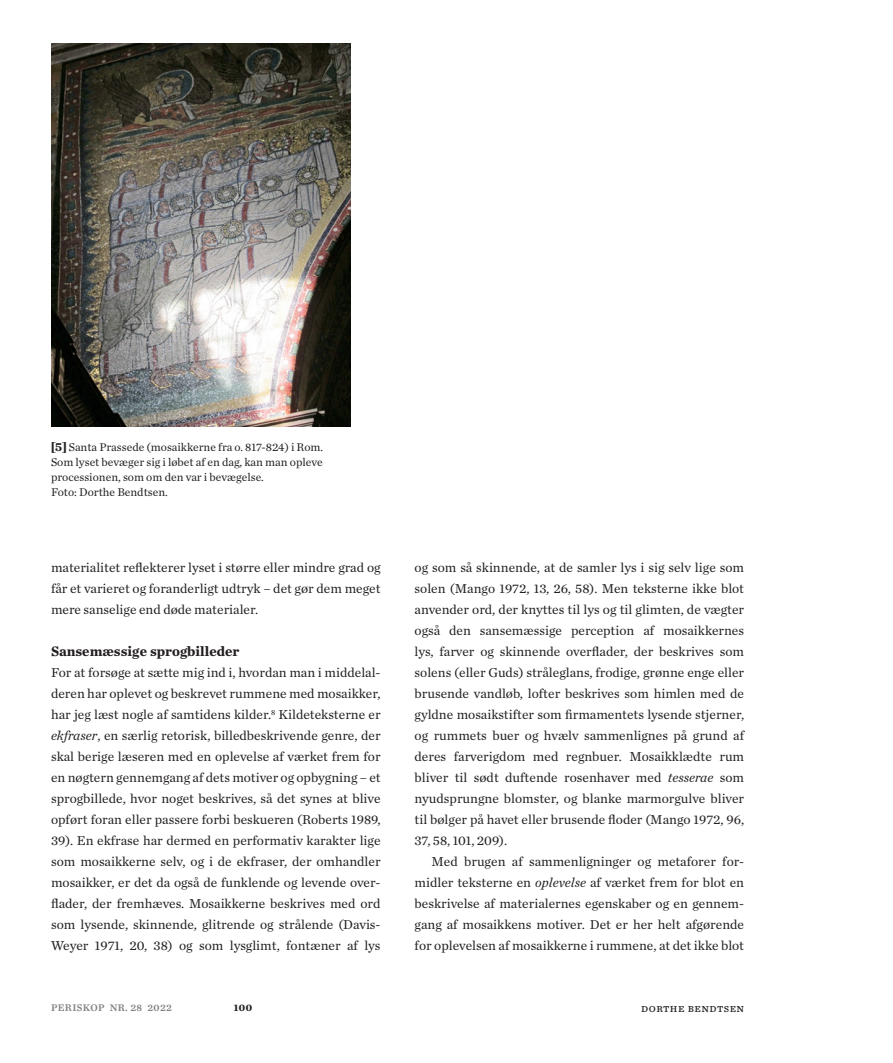
<style>
.page{position:relative;width:893px;height:1063px;background:#fff}
.page>*{position:absolute;margin:0;border:0;box-sizing:border-box;transform-origin:0 0}
.Periskop_Debat_Melle{font:700 14.25px "Chronicle Text G1";color:#231f20}
.Periskop_Debat_Brød{font:13.5px/21px "Chronicle Text G1";color:#231f20;text-align:justify}
.Periskop_Debat_Bille{font:11.7px/15px "Chronicle Text G1";color:#231f20}
.t1{font:11.7px "Chronicle Text G3";letter-spacing:.04em;color:#231f20}
.t2{font:10.05px "Chronicle Text G3 Semi";letter-spacing:.04em;color:#808285}
.Periskop_Pagina{font:700 10.05px "Chronicle Text G3";color:#231f20}
.s1{font-family:"Chronicle Text G4";font-weight:700;font-size:12.45px}
.s2{font-style:italic}
</style>
<div class="page">
<img style="left:51px;top:44px;width:300px;height:382px">
<p class="Periskop_Debat_Bille" style="left:51px;top:439px;width:274px"><span class="s1">[5]</span> Santa Prassede (mosaikkerne fra o. 817-824) i Rom.<br>Som lyset bevæger sig i løbet af en dag, kan man opleve processionen, som om den var i bevægelse.<br>Foto: Dorthe Bendtsen.</p>
<p class="Periskop_Debat_Brød" style="left:51px;top:556px;width:331px">materialitet reflekterer lyset i større eller mindre grad og får et varieret og foranderligt udtryk – det gør dem meget mere sanselige end døde materialer.</p>
<p class="Periskop_Debat_Melle" style="left:51px;top:640px;width:190px">Sansemæssige sprogbilleder</p>
<p class="Periskop_Debat_Brød" style="left:51px;top:661px;width:331px">For at forsøge at sætte mig ind i, hvordan man i middelal&shy;deren har oplevet og beskrevet rummene med mosaikker, har jeg læst nogle af samtidens kilder.<sup>8</sup> Kildeteksterne er <span class="s2">ekfraser</span>, en særlig retorisk, billedbeskrivende genre, der skal berige læseren med en oplevelse af værket frem for en nøgtern gennemgang af dets motiver og opbygning – et sprogbillede, hvor noget beskrives, så det synes at blive opført foran eller passere forbi beskueren (Roberts 1989, 39). En ekfrase har dermed en performativ karakter lige som mosaikkerne selv, og i de ekfraser, der omhandler mosaikker, er det da også de funklende og levende over&shy;flader, der fremhæves. Mosaikkerne beskrives med ord som lysende, skinnende, glitrende og strålende (Davis-Weyer 1971, 20, 38) og som lysglimt, fontæner af lys</p>
<p class="Periskop_Debat_Brød" style="left:415px;top:556px;width:331px">og som så skinnende, at de samler lys i sig selv lige som solen (Mango 1972, 13, 26, 58). Men teksterne ikke blot anvender ord, der knyttes til lys og til glimten, de vægter også den sansemæssige perception af mosaikkernes lys, farver og skinnende overflader, der beskrives som solens (eller Guds) stråleglans, frodige, grønne enge eller brusende vandløb, lofter beskrives som himlen med de gyldne mosaikstifter som firmamentets lysende stjerner, og rummets buer og hvælv sammenlignes på grund af deres farverigdom med regnbuer. Mosaikklædte rum bliver til sødt duftende rosenhaver med <span class="s2">tesserae</span> som nyudsprungne blomster, og blanke marmorgulve bliver til bølger på havet eller brusende floder (Mango 1972, 96, 37, 58, 101, 209).</p>
<p class="Periskop_Debat_Brød" style="left:415px;top:850px;width:331px;text-indent:17px">Med brugen af sammenligninger og metaforer for&shy;midler teksterne en <span class="s2">oplevelse</span> af værket frem for blot en beskrivelse af materialernes egenskaber og en gennem&shy;gang af mosaikkens motiver. Det er her helt afgørende for oplevelsen af mosaikkerne i rummene, at det ikke blot</p>
<p class="t2" style="left:51px;top:1000px;width:122px">PERISKOP NR. 28 2022</p>
<p class="Periskop_Pagina" style="left:234px;top:1000px;width:20px">100</p>
<p class="t1" style="left:641px;top:999px;width:105px">dorthe bendtsen</p>
</div>
